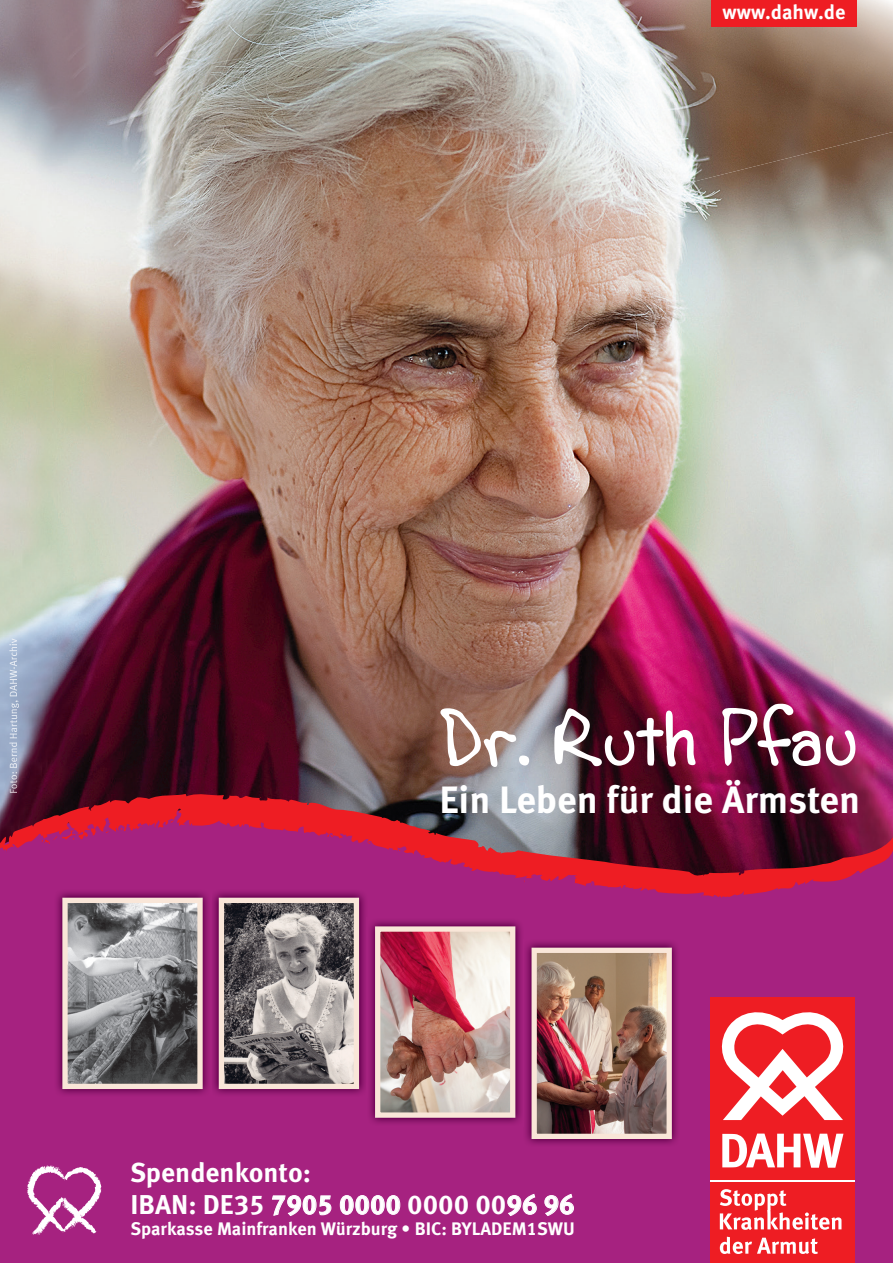
<style>
.page{position:relative;width:893px;height:1263px;background:#fff}
.page>*{position:absolute;margin:0;border:0;box-sizing:border-box;transform-origin:0 0}
.t1{font:79.95px "Andrew Script 16";color:#fff}
.t2{font:700 38.1px "Meta OT";color:#fff}
.t3{font:700 27.15px/31.5px "Meta OT";color:#fff}
.t4{font:700 20.1px "Meta OT";color:#fff}
.t5{font:700 18.15px "Meta OT";color:#fff}
.s1{font-weight:400}
</style>
<div class="page">
<div style="left:0;top:714px;width:893px;height:549px;background:#a62280"></div>
<img style="left:0;top:0;width:893px;height:791px">
<svg style="left:0;top:791px;width:893px;height:107px"></svg>
<svg style="left:53px;top:836px;width:4px;height:4px"></svg>
<svg style="left:73px;top:834px;width:3px;height:6px"></svg>
<svg style="left:106px;top:830px;width:3px;height:4px"></svg>
<img style="left:526px;top:942px;width:151px;height:202px">
<img style="left:537px;top:954px;width:129px;height:179px">
<div style="left:531px;top:948px;width:141px;height:191px;border:5px solid #f9e6d8"></div>
<img style="left:54px;top:889px;width:314px;height:205px">
<img style="left:225px;top:904px;width:128px;height:179px">
<div style="left:219px;top:898px;width:140px;height:191px;border:5px solid #f9e6d8"></div>
<img style="left:370px;top:921px;width:151px;height:202px">
<img style="left:367px;top:918px;width:1px;height:176px">
<img style="left:381px;top:932px;width:128px;height:180px">
<div style="left:375px;top:926px;width:140px;height:192px;border:5px solid #f9e6d8"></div>
<svg style="left:272px;top:1195px;width:60px;height:21px"></svg>
<svg style="left:339px;top:1195px;width:62px;height:20px"></svg>
<svg style="left:507px;top:1193px;width:30px;height:23px"></svg>
<svg style="left:544px;top:1193px;width:30px;height:23px"></svg>
<img style="left:551px;top:0;width:342px;height:204px">
<div style="left:711px;top:0;width:146px;height:27px;background:#ee1d23"></div>
<svg style="left:27px;top:1165px;width:75px;height:70px"></svg>
<img style="left:210px;top:889px;width:1px;height:205px">
<img style="left:68px;top:904px;width:129px;height:179px">
<div style="left:62px;top:898px;width:141px;height:191px;border:5px solid #f9e6d8"></div>
<img style="left:9px;top:638px;width:10px;height:155px">
<hr style="left:710px;top:1180px;width:145px;height:2px;background:#fff">
<div style="left:710px;top:997px;width:145px;height:183px;background:#ee1d23"></div>
<div style="left:710px;top:1182px;width:145px;height:81px;background:#ee1d23"></div>
<svg style="left:721px;top:1012px;width:123px;height:108px"></svg>
<svg style="left:722px;top:1133px;width:121px;height:35px"></svg>
<svg style="left:720px;top:1189px;width:121px;height:41px"></svg>
<svg style="left:720px;top:1237px;width:98px;height:17px"></svg>
<p class="t4" style="left:722px;top:-1px;width:124px">www.dahw.de</p>
<h1 class="t1" style="left:440px;top:692px;width:417px">Dr. Ruth Pfau</h1>
<h2 class="t2" style="left:439px;top:775px;width:422px">Ein Leben für die Ärmsten</h2>
<h3 class="t3" style="left:130px;top:1158px;width:446px">Spendenkonto:<br>IBAN: DE35 7905 0000 0000 0096 96</h3>
<p class="t5" style="left:130px;top:1217px;width:446px">Sparkasse Mainfranken Würzburg <span class="s1">•</span> BIC: BYLADEM1SWU</p>
</div>
